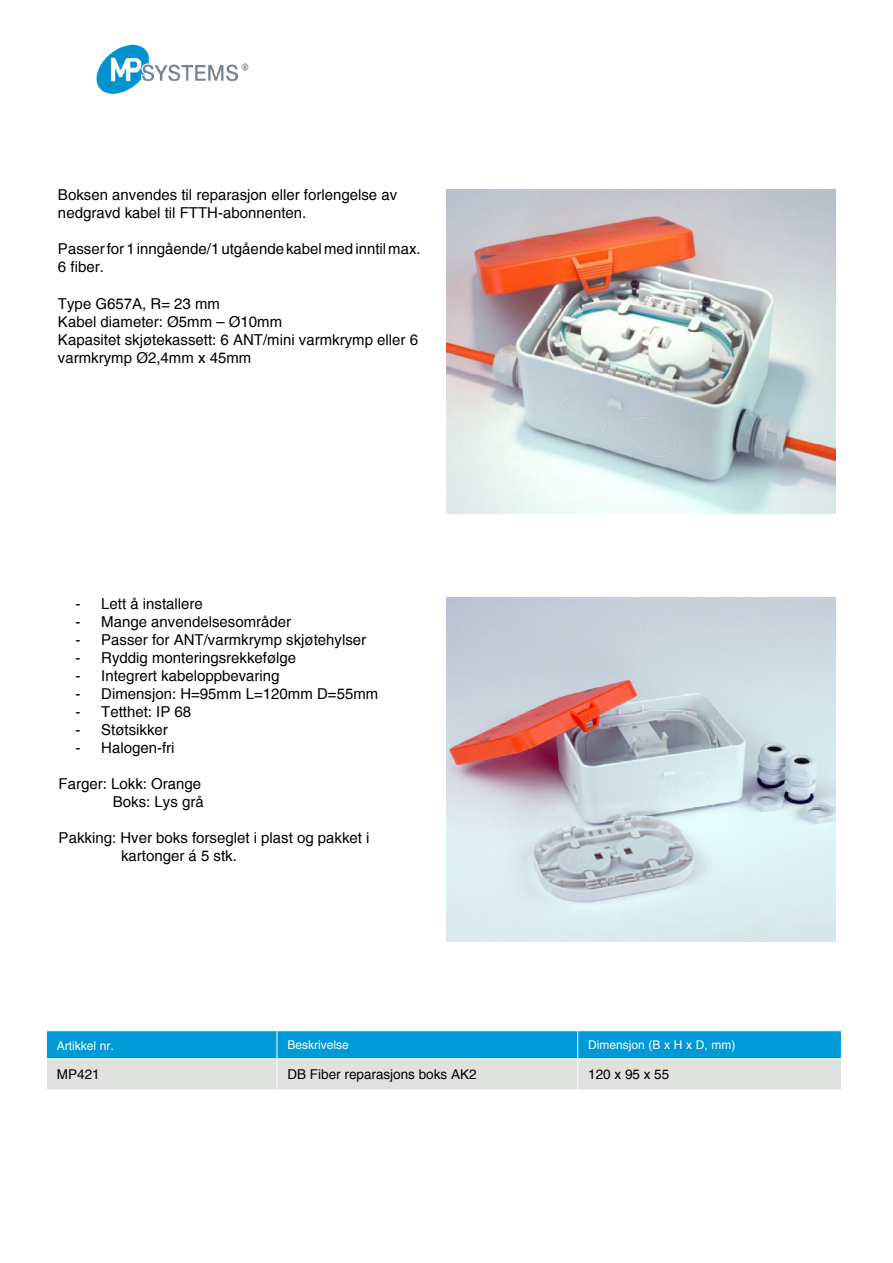
<style>
.page{position:relative;width:893px;height:1263px;background:#fff}
.page>*{position:absolute;margin:0;border:0;box-sizing:border-box;transform-origin:0 0}
.t1{font:15px/18px "Helvetica";color:#000}
.t2{font:13.5px "Helvetica";color:#000}
.t3{font:12px "Helvetica";color:#fff}
</style>
<div class="page">
<img style="left:96px;top:44px;width:153px;height:51px">
<svg style="left:47px;top:1031px;width:794px;height:59px;background:#78c0dc"></svg>
<hr style="left:46px;top:1058px;width:231px;height:1px;background:#fff">
<hr style="left:277px;top:1058px;width:301px;height:1px;background:#fff">
<hr style="left:277px;top:1059px;width:1px;height:31px;background:#fff">
<hr style="left:578px;top:1058px;width:264px;height:1px;background:#fff">
<hr style="left:577px;top:1059px;width:1px;height:31px;background:#fff">
<img style="left:446px;top:189px;width:389px;height:324px">
<img style="left:446px;top:597px;width:389px;height:345px">
<p class="t1" style="left:58px;top:186px;width:341px">Boksen anvendes til reparasjon eller forlengelse av nedgravd kabel til FTTH-abonnenten.</p>
<p class="t1" style="left:58px;top:240px;width:364px">Passer for 1 inngående/1 utgående kabel med inntil max.<br>6 fiber.</p>
<p class="t1" style="left:58px;top:294px;width:362px">Type G657A, R= 23 mm<br>Kabel diameter: Ø5mm – Ø10mm<br>Kapasitet skjøtekassett: 6 ANT/mini varmkrymp eller 6 varmkrymp Ø2,4mm x 45mm</p>
<p class="t1" style="left:75px;top:594px;width:129px">- Lett å installere</p>
<p class="t1" style="left:75px;top:612px;width:217px">- Mange anvendelsesområder</p>
<p class="t1" style="left:75px;top:630px;width:292px">- Passer for ANT/varmkrymp skjøtehylser</p>
<p class="t1" style="left:75px;top:648px;width:222px">- Ryddig monteringsrekkefølge</p>
<p class="t1" style="left:75px;top:666px;width:206px">- Integrert kabeloppbevaring</p>
<p class="t1" style="left:75px;top:684px;width:304px">- Dimensjon: H=95mm L=120mm D=55mm</p>
<p class="t1" style="left:75px;top:702px;width:117px">- Tetthet: IP 68</p>
<p class="t1" style="left:75px;top:720px;width:94px">- Støtsikker</p>
<p class="t1" style="left:75px;top:738px;width:101px">- Halogen-fri</p>
<p class="t1" style="left:59px;top:774px;width:147px;text-align:right">Farger: Lokk: Orange<br>Boks: Lys grå</p>
<p class="t1" style="left:121px;top:828px;width:250px;text-indent:-62px">Pakking: Hver boks forseglet i plast og pakket i kartonger á 5 stk.</p>
<p class="t3" style="left:57px;top:1039px;width:59px">Artikkel nr.</p>
<p class="t3" style="left:287px;top:1038px;width:63px">Beskrivelse</p>
<p class="t3" style="left:588px;top:1038px;width:149px">Dimensjon (B x H x D, mm)</p>
<p class="t2" style="left:57px;top:1067px;width:44px">MP421</p>
<p class="t2" style="left:287px;top:1067px;width:191px">DB Fiber reparasjons boks AK2</p>
<p class="t2" style="left:588px;top:1067px;width:83px">120 x 95 x 55</p>
</div>
